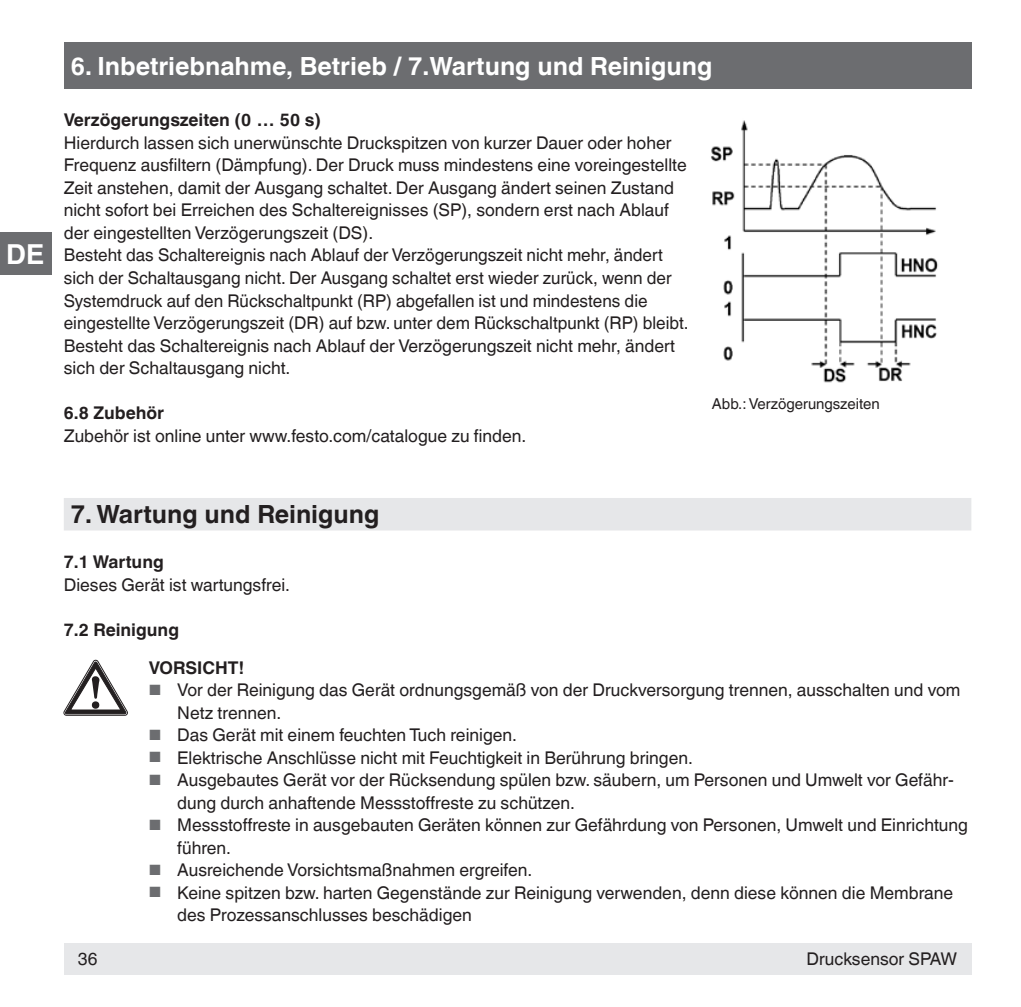
<style>
.page{position:relative;width:1021px;height:1007px;background:#fff}
.page>*{position:absolute;margin:0;border:0;box-sizing:border-box;transform-origin:0 0}
.t1{font:700 27.5px "Helvetica World";color:#fff}
.t2{font:700 25px "Helvetica World";color:#fff}
.t3{font:700 25px "Helvetica World";color:#231f20}
.t4{font:17.5px/22.5px "Helvetica World";color:#231f20}
.t5{font:700 17.5px/37.5px "Helvetica World";color:#231f20}
.t6{font:15px "Helvetica World";color:#231f20}
.s1{font-size:14.75px;color:#6c6d70}
</style>
<div class="page">
<div style="left:64px;top:942px;width:907px;height:32px;background:#e6e7e9"></div>
<div style="left:64px;top:42px;width:907px;height:47px;background:#6c6d70"></div>
<div style="left:0;top:232px;width:51px;height:43px;background:#6c6d70"></div>
<div style="left:64px;top:498px;width:907px;height:32px;background:#e6e7e9"></div>
<svg style="left:64px;top:660px;width:63px;height:55px"></svg>
<img style="left:711px;top:120px;width:227px;height:263px">
<h1 class="t1" style="left:6px;top:238px;width:40px">DE</h1>
<h2 class="t2" style="left:71px;top:51px;width:643px">6. Inbetriebnahme, Betrieb / 7.Wartung und Reinigung</h2>
<p class="t5" style="left:64px;top:102px;width:259px">Verzögerungszeiten (0 … 50 s)</p>
<p class="t4" style="left:64px;top:132px;width:626px">Hierdurch lassen sich unerwünschte Druckspitzen von kurzer Dauer oder hoher Frequenz ausfiltern (Dämpfung). Der Druck muss mindestens eine voreingestellte Zeit anstehen, damit der Ausgang schaltet. Der Ausgang ändert seinen Zustand nicht sofort bei Erreichen des Schaltereignisses (SP), sondern erst nach Ablauf der eingestellten Verzögerungszeit (DS).<br>Besteht das Schaltereignis nach Ablauf der Verzögerungszeit nicht mehr, ändert sich der Schaltausgang nicht. Der Ausgang schaltet erst wieder zurück, wenn der Systemdruck auf den Rückschaltpunkt (RP) abgefallen ist und mindestens die eingestellte Verzögerungszeit (DR) auf bzw. unter dem Rückschaltpunkt (RP) bleibt.<br>Besteht das Schaltereignis nach Ablauf der Verzögerungszeit nicht mehr, ändert sich der Schaltausgang nicht.</p>
<p class="t5" style="left:64px;top:394px;width:102px">6.8 Zubehör</p>
<p class="t4" style="left:64px;top:424px;width:464px">Zubehör ist online unter www.festo.com/catalogue zu finden.</p>
<p class="t6" style="left:712px;top:394px;width:169px">Abb.: Verzögerungszeiten</p>
<h2 class="t3" style="left:71px;top:500px;width:310px">7. Wartung und Reinigung</h2>
<p class="t5" style="left:64px;top:543px;width:101px">7.1 Wartung</p>
<p class="t4" style="left:64px;top:573px;width:228px">Dieses Gerät ist wartungsfrei.</p>
<p class="t5" style="left:149px;top:611px;width:97px;text-indent:-85px">7.2 Reinigung<br>VORSICHT!</p>
<p class="t4" style="left:177px;top:678px;width:784px;text-indent:-28px"><span class="s1">■</span> Vor der Reinigung das Gerät ordnungsgemäß von der Druckversorgung trennen, ausschalten und vom<br>Netz trennen.</p>
<p class="t4" style="left:149px;top:723px;width:369px"><span class="s1">■</span> Das Gerät mit einem feuchten Tuch reinigen.</p>
<p class="t4" style="left:149px;top:746px;width:545px"><span class="s1">■</span> Elektrische Anschlüsse nicht mit Feuchtigkeit in Berührung bringen.</p>
<p class="t4" style="left:177px;top:768px;width:778px;text-indent:-28px"><span class="s1">■</span> Ausgebautes Gerät vor der Rücksendung spülen bzw. säubern, um Personen und Umwelt vor Gefähr&shy;dung durch anhaftende Messstoffreste zu schützen.</p>
<p class="t4" style="left:177px;top:813px;width:792px;text-indent:-28px"><span class="s1">■</span> Messstoffreste in ausgebauten Geräten können zur Gefährdung von Personen, Umwelt und Einrichtung führen.</p>
<p class="t4" style="left:149px;top:858px;width:385px"><span class="s1">■</span> Ausreichende Vorsichtsmaßnahmen ergreifen.</p>
<p class="t4" style="left:177px;top:881px;width:777px;text-indent:-28px"><span class="s1">■</span> Keine spitzen bzw. harten Gegenstände zur Reinigung verwenden, denn diese können die Membrane des Prozessanschlusses beschädigen</p>
<p class="t4" style="left:78px;top:947px;width:21px">36</p>
<p class="t4" style="left:806px;top:947px;width:152px">Drucksensor SPAW</p>
</div>
